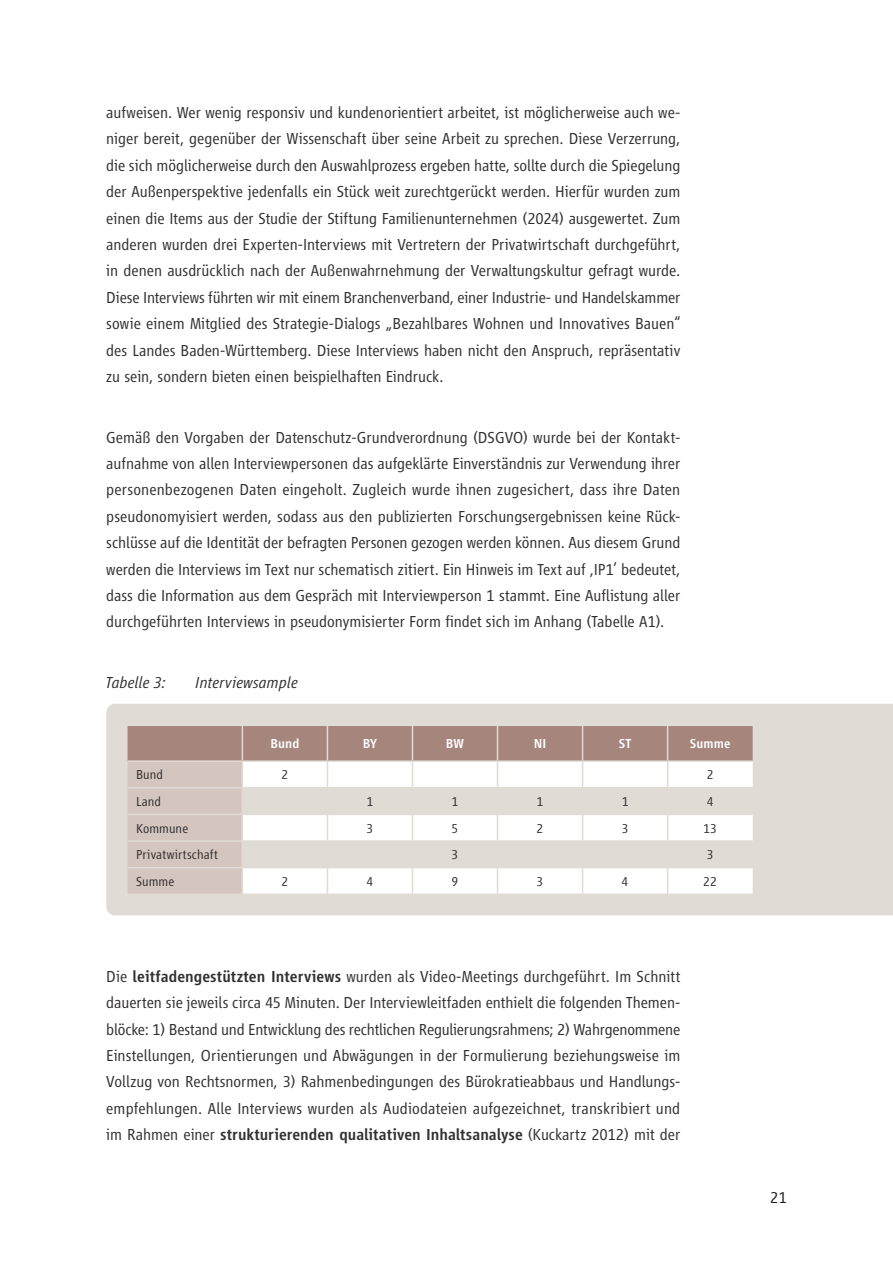
<style>
.page{position:relative;width:893px;height:1263px;background:#fff}
.page>*{position:absolute;margin:0;border:0;box-sizing:border-box;transform-origin:0 0}
.t1{font:300 16.5px/26.4px "Vialog LT Std";color:#312f30;text-align:justify}
.t2{font:italic 300 16.5px "Vialog LT Std";letter-spacing:.005em;color:#312f30}
.t3{font:300 16.5px "Vialog LT Std";color:#231f20}
.t4{font:300 13.5px "Vialog LT Std";letter-spacing:.005em;color:#312f30}
.t5{font:500 13.5px "Vialog LT Std";letter-spacing:.005em;color:#fff}
.s1{font-weight:500}
</style>
<div class="page">
<div style="left:106px;top:704px;width:787px;height:211px;background:#e1dbd6"></div>
<svg style="left:128px;top:726px;width:625px;height:167px"></svg>
<hr style="left:128px;top:893px;width:114px;height:2px;background:#e1dbd6">
<hr style="left:242px;top:893px;width:85px;height:2px;background:#e1dbd6">
<hr style="left:327px;top:893px;width:85px;height:2px;background:#e1dbd6">
<hr style="left:412px;top:893px;width:85px;height:2px;background:#e1dbd6">
<hr style="left:497px;top:893px;width:86px;height:2px;background:#e1dbd6">
<hr style="left:583px;top:893px;width:85px;height:2px;background:#e1dbd6">
<hr style="left:668px;top:893px;width:85px;height:2px;background:#e1dbd6">
<hr style="left:242px;top:760px;width:85px;height:2px;background:#e1dbd6">
<hr style="left:327px;top:760px;width:85px;height:2px;background:#e1dbd6">
<hr style="left:412px;top:760px;width:85px;height:2px;background:#e1dbd6">
<hr style="left:497px;top:760px;width:86px;height:2px;background:#e1dbd6">
<hr style="left:583px;top:760px;width:85px;height:2px;background:#e1dbd6">
<hr style="left:668px;top:760px;width:85px;height:2px;background:#e1dbd6">
<p class="t1" style="left:106px;top:99px;width:576px">aufweisen. Wer wenig responsiv und kundenorientiert arbeitet, ist möglicherweise auch we&shy;niger bereit, gegenüber der Wissenschaft über seine Arbeit zu sprechen. Diese Verzerrung, die sich möglicherweise durch den Auswahlprozess ergeben hatte, sollte durch die Spiegelung der Außenperspektive jedenfalls ein Stück weit zurechtgerückt werden. Hierfür wurden zum einen die Items aus der Studie der Stiftung Familienunternehmen (2024) ausgewertet. Zum anderen wurden drei Experten-Interviews mit Vertretern der Privatwirtschaft durchgeführt, in denen ausdrücklich nach der Außenwahrnehmung der Verwaltungskultur gefragt wurde.<br>Diese Interviews führten wir mit einem Branchenverband, einer Industrie- und Handelskammer sowie einem Mitglied des Strategie-Dialogs „Bezahlbares Wohnen und Innovatives Bauen“ des Landes Baden-Württemberg. Diese Interviews haben nicht den Anspruch, repräsentativ zu sein, sondern bieten einen beispielhaften Eindruck.</p>
<p class="t1" style="left:106px;top:424px;width:576px">Gemäß den Vorgaben der Datenschutz-Grundverordnung (DSGVO) wurde bei der Kontakt&shy;aufnahme von allen Interviewpersonen das aufgeklärte Einverständnis zur Verwendung ihrer personenbezogenen Daten eingeholt. Zugleich wurde ihnen zugesichert, dass ihre Daten pseudonomyisiert werden, sodass aus den publizierten Forschungsergebnissen keine Rück&shy;schlüsse auf die Identität der befragten Personen gezogen werden können. Aus diesem Grund werden die Interviews im Text nur schematisch zitiert. Ein Hinweis im Text auf ‚IP1’ bedeutet, dass die Information aus dem Gespräch mit Interviewperson 1 stammt. Eine Auflistung aller durchgeführten Interviews in pseudonymisierter Form findet sich im Anhang (Tabelle A1).</p>
<p class="t2" style="left:106px;top:673px;width:61px">Tabelle 3:</p>
<p class="t2" style="left:196px;top:673px;width:104px">Interviewsample</p>
<p class="t5" style="left:270px;top:736px;width:30px">Bund</p>
<p class="t5" style="left:363px;top:736px;width:16px">BY</p>
<p class="t5" style="left:446px;top:736px;width:20px">BW</p>
<p class="t5" style="left:534px;top:736px;width:14px">NI</p>
<p class="t5" style="left:619px;top:736px;width:14px">ST</p>
<p class="t5" style="left:690px;top:736px;width:42px">Summe</p>
<p class="t4" style="left:136px;top:767px;width:29px">Bund</p>
<p class="t4" style="left:281px;top:767px;width:8px">2</p>
<p class="t4" style="left:707px;top:767px;width:8px">2</p>
<p class="t4" style="left:136px;top:794px;width:27px">Land</p>
<p class="t4" style="left:367px;top:794px;width:8px">1</p>
<p class="t4" style="left:452px;top:794px;width:8px">1</p>
<p class="t4" style="left:537px;top:794px;width:8px">1</p>
<p class="t4" style="left:622px;top:794px;width:8px">1</p>
<p class="t4" style="left:707px;top:794px;width:8px">4</p>
<p class="t4" style="left:136px;top:821px;width:54px">Kommune</p>
<p class="t4" style="left:366px;top:821px;width:8px">3</p>
<p class="t4" style="left:452px;top:821px;width:8px">5</p>
<p class="t4" style="left:537px;top:821px;width:8px">2</p>
<p class="t4" style="left:622px;top:821px;width:8px">3</p>
<p class="t4" style="left:703px;top:821px;width:15px">13</p>
<p class="t4" style="left:136px;top:847px;width:83px">Privatwirtschaft</p>
<p class="t4" style="left:452px;top:847px;width:8px">3</p>
<p class="t4" style="left:707px;top:847px;width:8px">3</p>
<p class="t4" style="left:136px;top:874px;width:40px">Summe</p>
<p class="t4" style="left:281px;top:874px;width:8px">2</p>
<p class="t4" style="left:366px;top:874px;width:8px">4</p>
<p class="t4" style="left:452px;top:874px;width:8px">9</p>
<p class="t4" style="left:537px;top:874px;width:8px">3</p>
<p class="t4" style="left:622px;top:874px;width:8px">4</p>
<p class="t4" style="left:703px;top:874px;width:15px">22</p>
<p class="t1" style="left:106px;top:963px;width:576px">Die <span class="s1">leitfadengestützten Interviews</span> wurden als Video-Meetings durchgeführt. Im Schnitt dauerten sie jeweils circa 45 Minuten. Der Interviewleitfaden enthielt die folgenden Themen&shy;blöcke: 1) Bestand und Entwicklung des rechtlichen Regulierungsrahmens; 2) Wahrgenommene Einstellungen, Orientierungen und Abwägungen in der Formulierung beziehungsweise im Vollzug von Rechtsnormen, 3) Rahmenbedingungen des Bürokratieabbaus und Handlungs&shy;empfehlungen. Alle Interviews wurden als Audiodateien aufgezeichnet, transkribiert und im Rahmen einer <span class="s1">strukturierenden qualitativen Inhaltsanalyse</span> (Kuckartz 2012) mit der</p>
<p class="t3" style="left:770px;top:1189px;width:18px">21</p>
</div>
